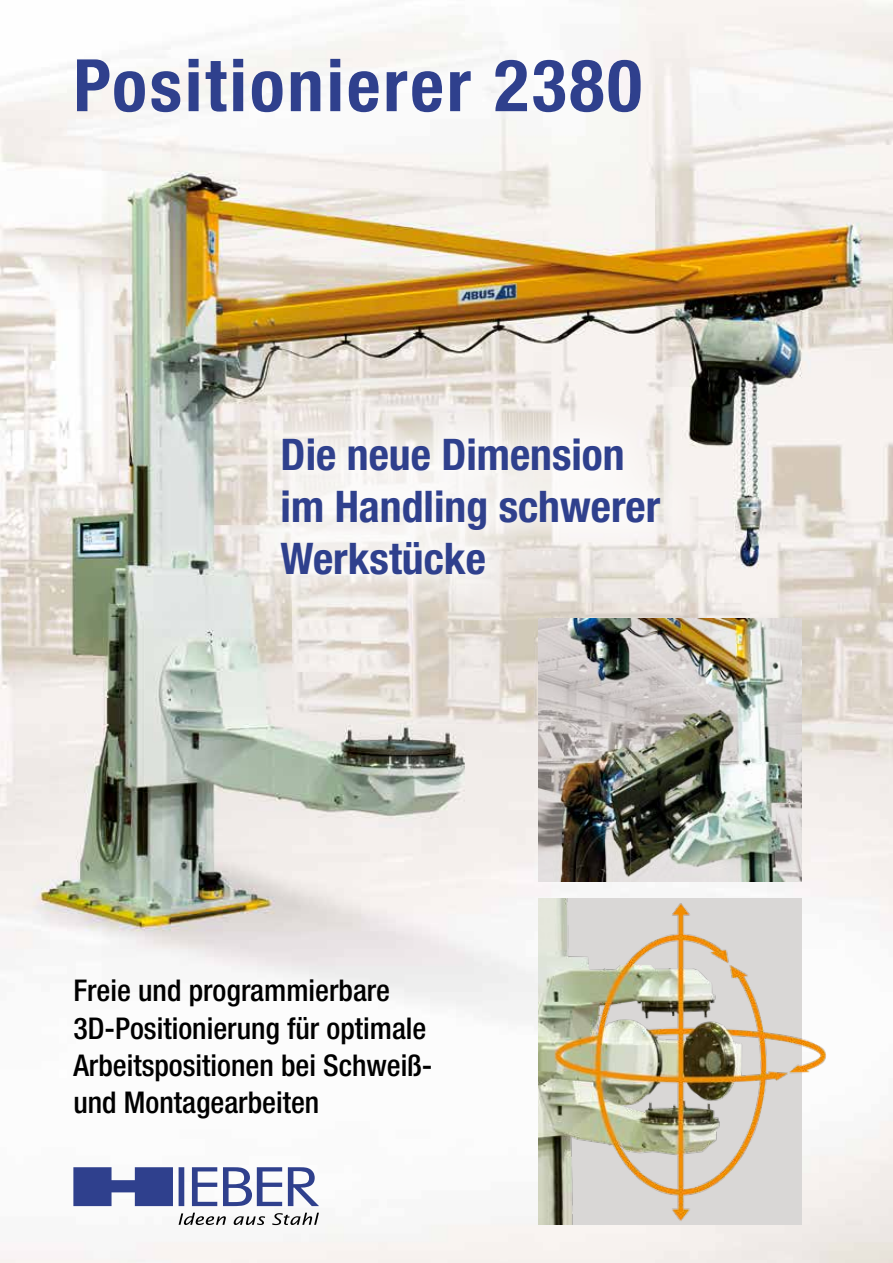
<style>
.page{position:relative;width:893px;height:1263px;background:#fff}
.page>*{position:absolute;margin:0;border:0;box-sizing:border-box;transform-origin:0 0}
.t1{font:700 condensed 72.45px "Helvetica Neue LT Pro";letter-spacing:.04em;color:#2f408d}
.t2{font:700 condensed 43.65px/52.3px "Helvetica Neue LT Pro";color:#2f408d}
.t3{font:500 condensed 30px/37.2px "Helvetica Neue LT Pro";color:#000}
</style>
<div class="page">
<img style="left:0;top:0;width:893px;height:1263px">
<img style="left:538px;top:618px;width:263px;height:263px">
<div style="left:235px;top:391px;width:470px;height:231px;background:#fff;opacity:.85"></div>
<img style="left:538px;top:898px;width:304px;height:327px">
<svg style="left:179px;top:1167px;width:140px;height:39px"></svg>
<svg style="left:73px;top:1167px;width:100px;height:39px;background:#515f9f"></svg>
<svg style="left:179px;top:1213px;width:140px;height:12px"></svg>
<h1 class="t1" style="left:73px;top:42px;width:570px">Positionierer 2380</h1>
<h2 class="t2" style="left:281px;top:427px;width:381px">Die neue Dimension im Handling schwerer<br>Werkstücke</h2>
<p class="t3" style="left:73px;top:972px;width:361px">Freie und programmierbare<br>3D-Positionierung für optimale<br>Arbeitspositionen bei Schweiß&shy;und Montagearbeiten</p>
</div>
